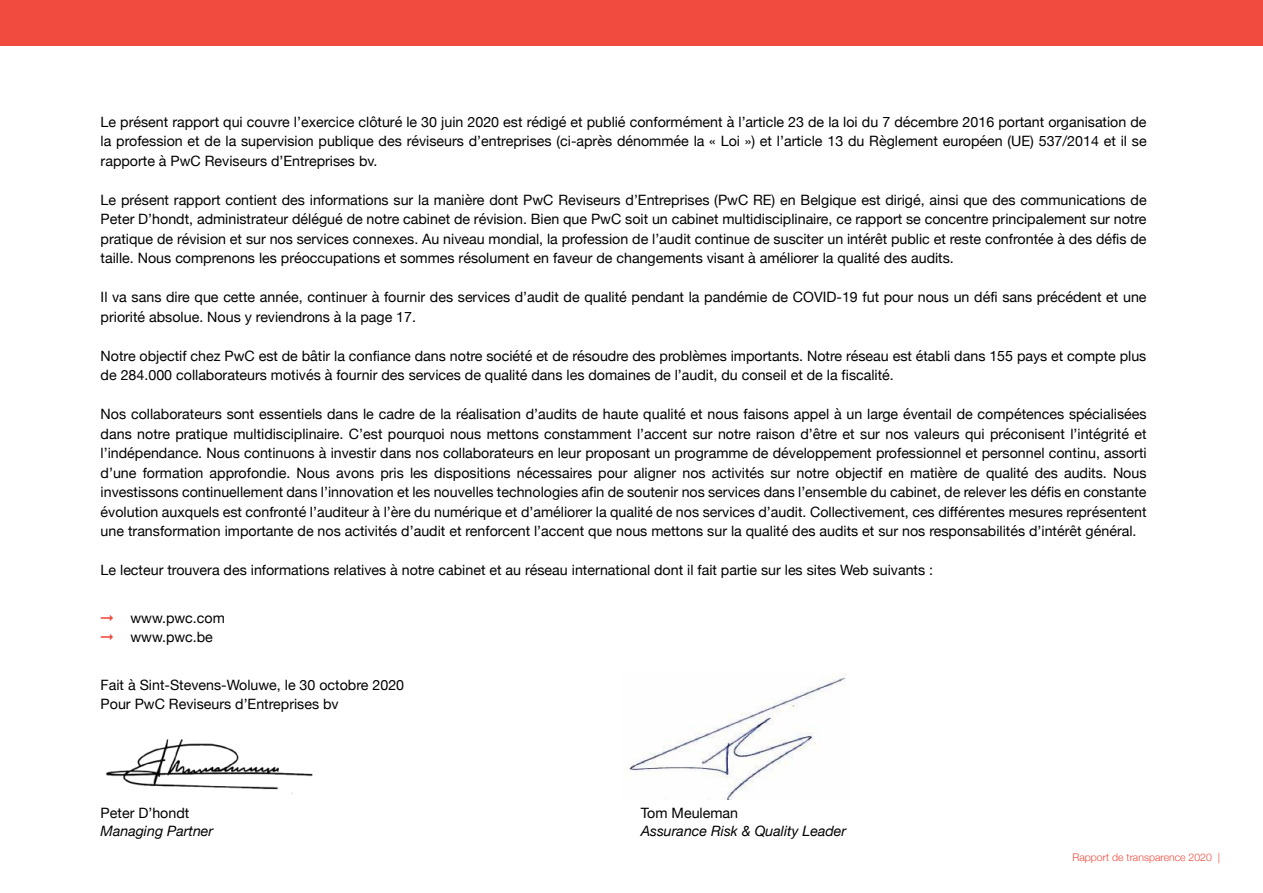
<style>
.page{position:relative;width:1263px;height:893px;background:#fff}
.page>*{position:absolute;margin:0;border:0;box-sizing:border-box;transform-origin:0 0}
.t1{font:14.25px/19.5px "Helvetica Neue";color:#000}
.t2{font:italic 14.25px "Helvetica Neue";color:#000}
.t3{font:300 10.5px "Helvetica Neue";color:#f04b3e}
.s1{color:#f04b3e}
</style>
<div class="page">
<img style="left:629px;top:674px;width:217px;height:125px">
<img style="left:105px;top:739px;width:208px;height:56px">
<div style="left:0;top:0;width:1263px;height:46px;background:#f04b3e"></div>
<p class="t1" style="left:101px;top:113px;width:1047px;text-align:justify">Le présent rapport qui couvre l’exercice clôturé le 30 juin 2020 est rédigé et publié conformément à l’article 23 de la loi du 7 décembre 2016 portant organisation de la profession et de la supervision publique des réviseurs d’entreprises (ci-après dénommée la « Loi ») et l’article 13 du Règlement européen (UE) 537/2014 et il se rapporte à PwC Reviseurs d’Entreprises bv.</p>
<p class="t1" style="left:101px;top:191px;width:1047px;text-align:justify">Le présent rapport contient des informations sur la manière dont PwC Reviseurs d’Entreprises (PwC RE) en Belgique est dirigé, ainsi que des communications de Peter D’hondt, administrateur délégué de notre cabinet de révision. Bien que PwC soit un cabinet multidisciplinaire, ce rapport se concentre principalement sur notre pratique de révision et sur nos services connexes. Au niveau mondial, la profession de l’audit continue de susciter un intérêt public et reste confrontée à des défis de taille. Nous comprenons les préoccupations et sommes résolument en faveur de changements visant à améliorer la qualité des audits.</p>
<p class="t1" style="left:101px;top:288px;width:1047px">Il va sans dire que cette année, continuer à fournir des services d’audit de qualité pendant la pandémie de COVID-19 fut pour nous un défi sans précédent et une priorité absolue. Nous y reviendrons à la page 17.</p>
<p class="t1" style="left:101px;top:347px;width:1047px">Notre objectif chez PwC est de bâtir la confiance dans notre société et de résoudre des problèmes importants. Notre réseau est établi dans 155 pays et compte plus de 284.000 collaborateurs motivés à fournir des services de qualité dans les domaines de l’audit, du conseil et de la fiscalité.</p>
<p class="t1" style="left:101px;top:405px;width:1047px;text-align:justify">Nos collaborateurs sont essentiels dans le cadre de la réalisation d’audits de haute qualité et nous faisons appel à un large éventail de compétences spécialisées dans notre pratique multidisciplinaire. C’est pourquoi nous mettons constamment l’accent sur notre raison d’être et sur nos valeurs qui préconisent l’intégrité et l’indépendance. Nous continuons à investir dans nos collaborateurs en leur proposant un programme de développement professionnel et personnel continu, assorti d’une formation approfondie. Nous avons pris les dispositions nécessaires pour aligner nos activités sur notre objectif en matière de qualité des audits. Nous investissons continuellement dans l’innovation et les nouvelles technologies afin de soutenir nos services dans l’ensemble du cabinet, de relever les défis en constante évolution auxquels est confronté l’auditeur à l’ère du numérique et d’améliorer la qualité de nos services d’audit. Collectivement, ces différentes mesures représentent une transformation importante de nos activités d’audit et renforcent l’accent que nous mettons sur la qualité des audits et sur nos responsabilités d’intérêt général.</p>
<p class="t1" style="left:101px;top:561px;width:834px">Le lecteur trouvera des informations relatives à notre cabinet et au réseau international dont il fait partie sur les sites Web suivants :</p>
<p class="t1" style="left:101px;top:609px;width:126px"><span class="s1">➞</span> www.pwc.com <span class="s1">➞</span> www.pwc.be</p>
<p class="t1" style="left:101px;top:676px;width:305px">Fait à Sint-Stevens-Woluwe, le 30 octobre 2020<br>Pour PwC Reviseurs d’Entreprises bv</p>
<p class="t1" style="left:101px;top:804px;width:90px">Peter D’hondt</p>
<p class="t1" style="left:641px;top:804px;width:99px">Tom Meuleman</p>
<p class="t2" style="left:101px;top:821px;width:114px">Managing Partner</p>
<p class="t2" style="left:641px;top:821px;width:207px">Assurance Risk &amp; Quality Leader</p>
<p class="t3" style="left:1072px;top:849px;width:149px">Rapport de transparence 2020 |</p>
</div>
